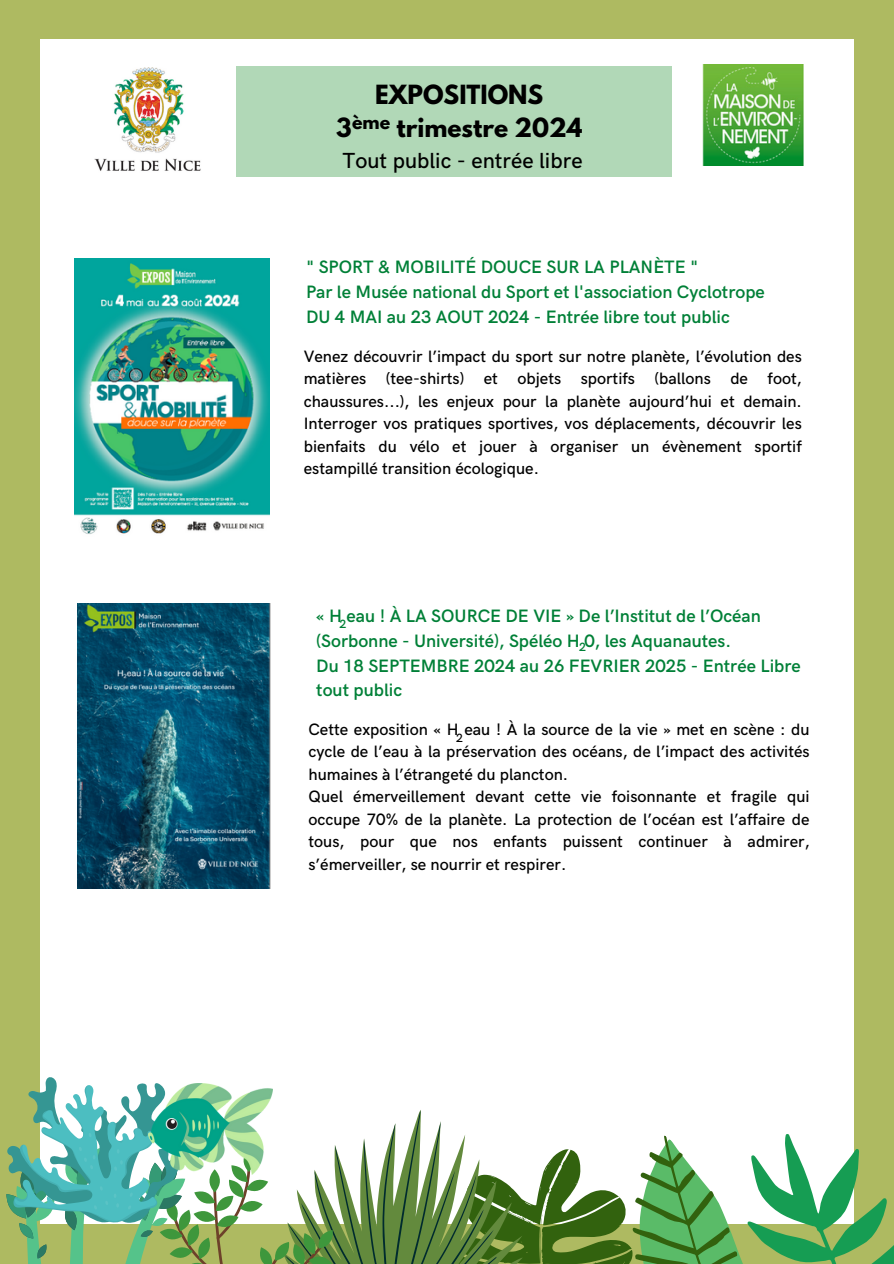
<style>
.page{position:relative;width:894px;height:1264px;background:#fff}
.page>*{position:absolute;margin:0;border:0;box-sizing:border-box;transform-origin:0 0}
.t1{font:700 23.4px "League Spartan";color:#000}
.t2{font:500 21.9px "HK Grotesk";color:#000}
.t3{font:600 18px/24.8px "HK Grotesk";color:#008037}
.t4{font:700 17.4px "League Spartan";color:#000}
.t5{font:500 16.5px/22.5px "HK Grotesk";color:#000;text-align:justify}
.t6{font:600 12px "HK Grotesk";color:#008037}
.t7{font:500 12px "HK Grotesk";color:#000}
</style>
<div class="page">
<div style="left:0;top:0;width:893px;height:1263px;background:#aeba61"></div>
<div style="left:40px;top:39px;width:813px;height:1184px;background:#fff"></div>
<div style="left:236px;top:66px;width:435px;height:110px;background:#b1d8b7"></div>
<img style="left:702px;top:64px;width:101px;height:101px">
<img style="left:113px;top:68px;width:71px;height:85px">
<img style="left:94px;top:158px;width:107px;height:13px">
<svg style="left:7px;top:1075px;width:886px;height:188px"></svg>
<img style="left:148px;top:1083px;width:124px;height:91px">
<img style="left:74px;top:258px;width:196px;height:276px">
<img style="left:78px;top:603px;width:192px;height:285px">
<p class="t1" style="left:375px;top:83px;width:169px">EXPOSITIONS</p>
<p class="t4" style="left:352px;top:113px;width:40px">ème</p>
<p class="t1" style="left:336px;top:115px;width:17px">3</p>
<p class="t1" style="left:396px;top:115px;width:187px">trimestre 2024</p>
<p class="t2" style="left:342px;top:148px;width:241px">Tout public - entrée libre</p>
<p class="t3" style="left:306px;top:255px;width:394px">" SPORT &amp; MOBILITÉ DOUCE SUR LA PLANÈTE "</p>
<p class="t3" style="left:306px;top:280px;width:460px">Par le Musée national du Sport et l'association Cyclotrope</p>
<p class="t3" style="left:306px;top:305px;width:425px">DU 4 MAI au 23 AOUT 2024 - Entrée libre tout public</p>
<p class="t5" style="left:303px;top:345px;width:499px">Venez découvrir l’impact du sport sur notre planète, l’évolution des matières (tee-shirts) et objets sportifs (ballons de foot, chaussures...), les enjeux pour la planète aujourd’hui et demain.<br>Interroger vos pratiques sportives, vos déplacements, découvrir les bienfaits du vélo et jouer à organiser un évènement sportif estampillé transition écologique.</p>
<p class="t3" style="left:316px;top:604px;width:446px">« H eau ! À LA SOURCE DE VIE » De l’Institut de l’Océan (Sorbonne - Université), Spéléo H 0, les Aquanautes.</p>
<p class="t3" style="left:316px;top:654px;width:486px">Du 18 SEPTEMBRE 2024 au 26 FEVRIER 2025 - Entrée Libre tout public</p>
<p class="t5" style="left:308px;top:718px;width:502px">Cette exposition « H eau ! À la source de la vie » met en scène : du cycle de l’eau à la préservation des océans, de l’impact des activités humaines à l’étrangeté du plancton.</p>
<p class="t5" style="left:308px;top:786px;width:502px">Quel émerveillement devant cette vie foisonnante et fragile qui occupe 70% de la planète. La protection de l’océan est l’affaire de tous, pour que nos enfants puissent continuer à admirer, s’émerveiller, se nourrir et respirer.</p>
<p class="t6" style="left:339px;top:617px;width:8px">2</p>
<p class="t6" style="left:579px;top:640px;width:8px">2</p>
<p class="t7" style="left:456px;top:731px;width:8px">2</p>
</div>
